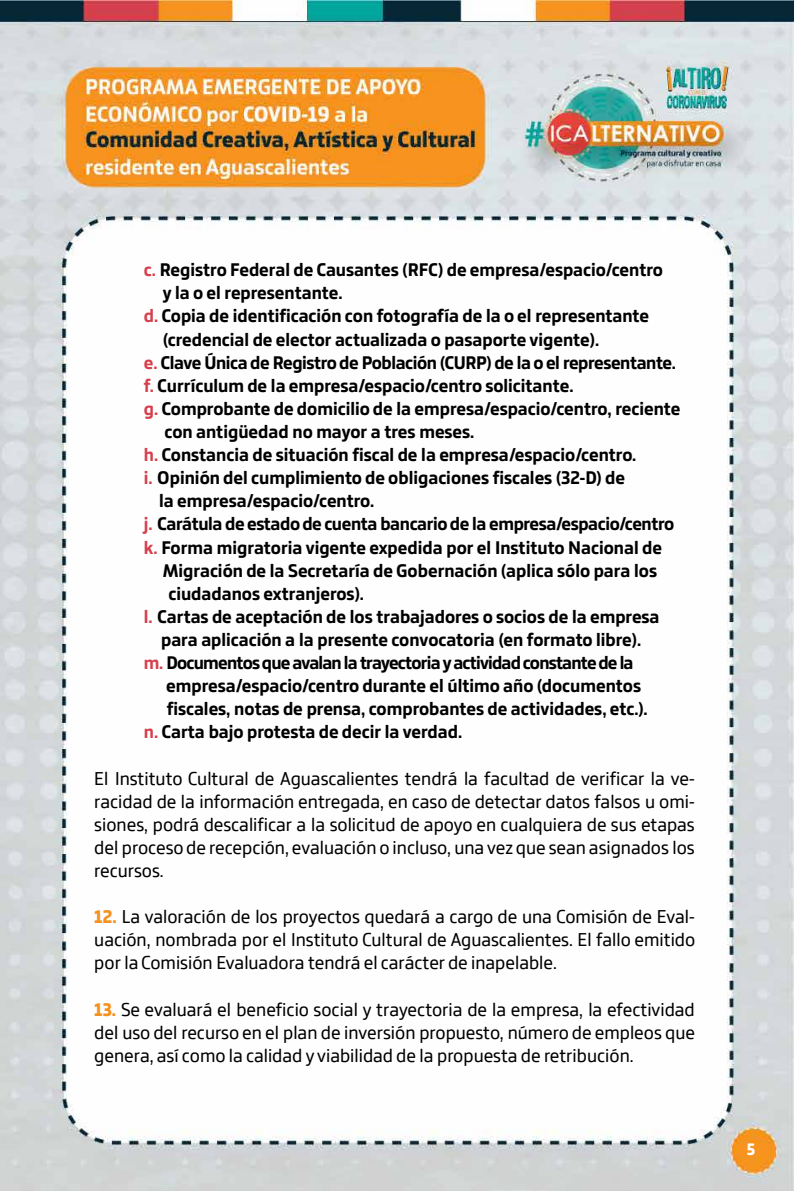
<style>
.page{position:relative;width:794px;height:1191px;background:#fff}
.page>*{position:absolute;margin:0;border:0;box-sizing:border-box;transform-origin:0 0}
.t1{font:800 19.25px "Bronkoh";color:#000}
.t2{font:19.25px/23.1px "Bronkoh";color:#000;text-align:justify}
.t3{font:800 19.25px "Bronkoh";letter-spacing:-.02em;color:#000}
.t4{font:800 19.25px "Bronkoh";letter-spacing:-.04em;color:#000}
.t5{font:800 17.5px "Bronkoh";color:#fff}
.s1{color:#d6404d}
.s2{font-weight:800;color:#f5911f}
</style>
<div class="page">
<img style="left:0;top:0;width:794px;height:1191px">
<p class="t1" style="left:144px;top:259px;width:521px"><span class="s1">c.</span> Registro Federal de Causantes (RFC) de empresa/espacio/centro</p>
<p class="t1" style="left:163px;top:282px;width:181px">y la o el representante.</p>
<p class="t1" style="left:144px;top:305px;width:507px"><span class="s1">d.</span> Copia de identificación con fotografía de la o el representante</p>
<p class="t1" style="left:163px;top:328px;width:437px">(credencial de elector actualizada o pasaporte vigente).</p>
<p class="t3" style="left:144px;top:351px;width:533px"><span class="s1">e.</span> Clave Única de Registro de Población (CURP) de la o el representante.</p>
<p class="t1" style="left:144px;top:374px;width:431px"><span class="s1">f.</span> Currículum de la empresa/espacio/centro solicitante.</p>
<p class="t1" style="left:144px;top:398px;width:538px"><span class="s1">g.</span> Comprobante de domicilio de la empresa/espacio/centro, reciente</p>
<p class="t1" style="left:164px;top:421px;width:311px">con antigüedad no mayor a tres meses.</p>
<p class="t1" style="left:144px;top:444px;width:494px"><span class="s1">h.</span> Constancia de situación fiscal de la empresa/espacio/centro.</p>
<p class="t1" style="left:144px;top:467px;width:482px"><span class="s1">i.</span> Opinión del cumplimiento de obligaciones fiscales (32-D) de</p>
<p class="t1" style="left:159px;top:490px;width:216px">la empresa/espacio/centro.</p>
<p class="t3" style="left:144px;top:513px;width:532px"><span class="s1">j.</span> Carátula de estado de cuenta bancario de la empresa/espacio/centro</p>
<p class="t1" style="left:144px;top:536px;width:519px"><span class="s1">k.</span> Forma migratoria vigente expedida por el Instituto Nacional de</p>
<p class="t1" style="left:163px;top:559px;width:496px">Migración de la Secretaría de Gobernación (aplica sólo para los</p>
<p class="t1" style="left:168px;top:582px;width:197px">ciudadanos extranjeros).</p>
<p class="t1" style="left:144px;top:605px;width:517px"><span class="s1">l.</span> Cartas de aceptación de los trabajadores o socios de la empresa</p>
<p class="t1" style="left:161px;top:629px;width:481px">para aplicación a la presente convocatoria (en formato libre).</p>
<p class="t4" style="left:144px;top:652px;width:491px"><span class="s1">m.</span> Documentos que avalan la trayectoria y actividad constante de la</p>
<p class="t1" style="left:166px;top:675px;width:476px">empresa/espacio/centro durante el último año (documentos</p>
<p class="t1" style="left:167px;top:698px;width:482px">fiscales, notas de prensa, comprobantes de actividades, etc.).</p>
<p class="t1" style="left:144px;top:721px;width:320px"><span class="s1">n.</span> Carta bajo protesta de decir la verdad.</p>
<p class="t2" style="left:94px;top:767px;width:602px">El Instituto Cultural de Aguascalientes tendrá la facultad de verificar la ve&shy;racidad de la información entregada, en caso de detectar datos falsos u omi&shy;siones, podrá descalificar a la solicitud de apoyo en cualquiera de sus etapas del proceso de recepción, evaluación o incluso, una vez que sean asignados los recursos.</p>
<p class="t2" style="left:94px;top:906px;width:602px"><span class="s2">12.</span> La valoración de los proyectos quedará a cargo de una Comisión de Eval&shy;uación, nombrada por el Instituto Cultural de Aguascalientes. El fallo emitido por la Comisión Evaluadora tendrá el carácter de inapelable.</p>
<p class="t2" style="left:94px;top:998px;width:602px"><span class="s2">13.</span> Se evaluará el beneficio social y trayectoria de la empresa, la efectividad del uso del recurso en el plan de inversión propuesto, número de empleos que genera, así como la calidad y viabilidad de la propuesta de retribución.</p>
<p class="t5" style="left:747px;top:1139px;width:10px">5</p>
</div>
